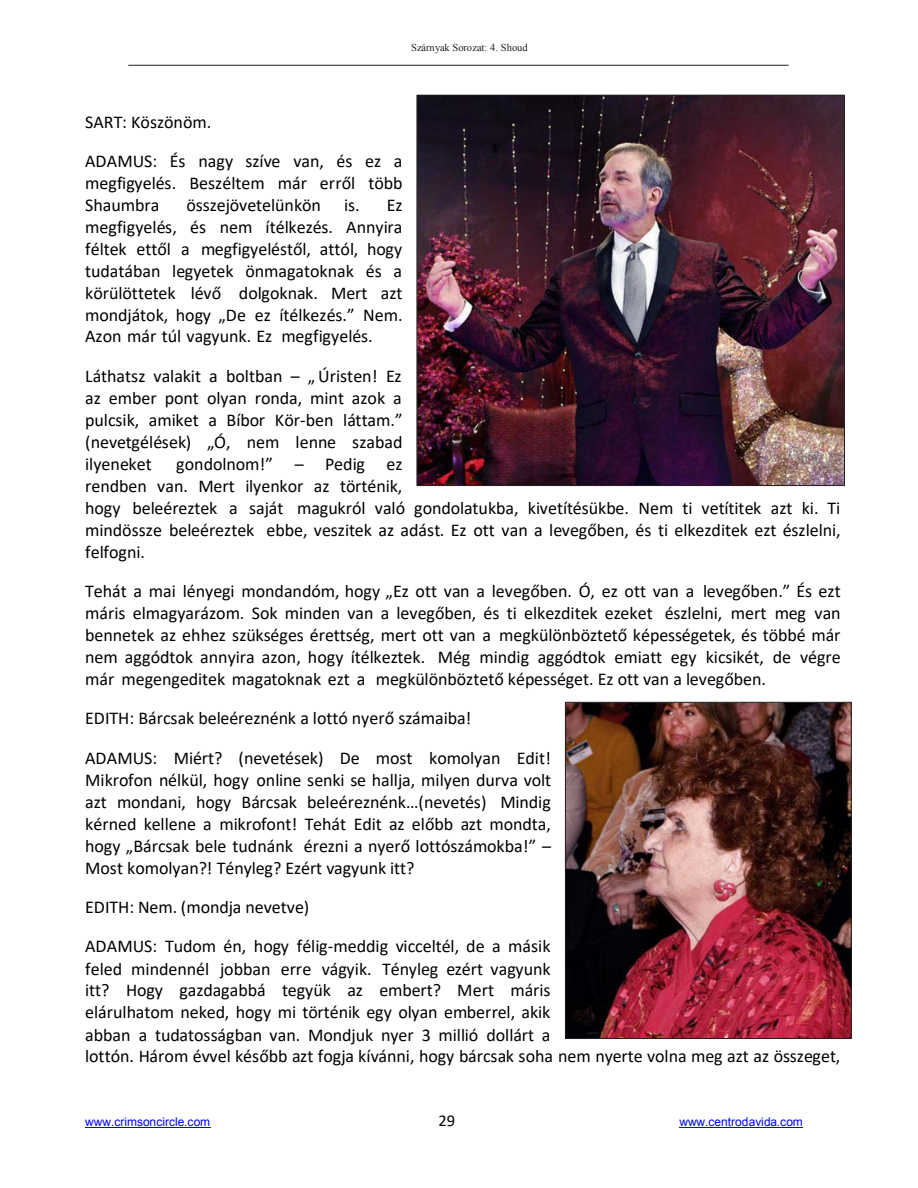
<style>
.page{position:relative;width:918px;height:1188px;background:#fff}
.page>*{position:absolute;margin:0;border:0;box-sizing:border-box;transform-origin:0 0}
.t1{font:18px/21.9px "Calibri";color:#000}
.t2{font:16.5px "Calibri";color:#000}
.t3{font:12px "Arial";color:#00f}
.t4{font:10.5px "Times New Roman";color:#231f20}
</style>
<div class="page">
<hr style="left:128px;top:65px;width:661px;height:1px;background:#231f20">
<hr style="left:85px;top:1127px;width:125px;height:1px;background:#00f">
<hr style="left:679px;top:1127px;width:124px;height:1px;background:#00f">
<img style="left:419px;top:97px;width:424px;height:387px">
<img style="left:567px;top:704px;width:283px;height:333px">
<div style="left:565px;top:702px;width:287px;height:337px;border:1px solid #231f20"></div>
<p class="t4" style="left:411px;top:40px;width:118px">Szárnyak Sorozat: 4. Shoud</p>
<p class="t1" style="left:85px;top:102px;width:319px;line-height:39.3px">SART: Köszönöm.<br>ADAMUS: És nagy szíve van, és ez a</p>
<p class="t1" style="left:85px;top:171px;width:319px">megfigyelés. Beszéltem már erről több<br>Shaumbra</p>
<p class="t1" style="left:186px;top:194px;width:136px">összejövetelünkön</p>
<p class="t1" style="left:85px;top:194px;width:319px;text-align:justify;text-indent:259px">is. Ez megfigyelés, és nem ítélkezés. Annyira féltek ettől a megfigyeléstől, attól, hogy tudatában legyetek önmagatoknak és a körülöttetek lévő dolgoknak. Mert azt mondjátok, hogy „De ez ítélkezés.” Nem.<br>Azon már túl vagyunk. Ez megfigyelés.</p>
<p class="t1" style="left:85px;top:365px;width:319px;text-align:justify">Láthatsz valakit a boltban – „Úristen! Ez az ember pont olyan ronda, mint azok a pulcsik, amiket a Bíbor Kör-ben láttam.” (nevetgélések) „Ó, nem lenne szabad ilyeneket</p>
<p class="t1" style="left:85px;top:453px;width:757px;text-indent:91px">gondolnom!” – Pedig ez<br>rendben van. Mert ilyenkor az történik,<br>hogy beleéreztek a saját magukról való gondolatukba, kivetítésükbe. Nem ti vetítitek azt ki. Ti mindössze beleéreztek ebbe, veszitek az adást. Ez ott van a levegőben, és ti elkezditek ezt észlelni, felfogni.</p>
<p class="t1" style="left:85px;top:580px;width:757px;text-align:justify">Tehát a mai lényegi mondandóm, hogy „Ez ott van a levegőben. Ó, ez ott van a levegőben.” És ezt máris elmagyarázom. Sok minden van a levegőben, és ti elkezditek ezeket észlelni, mert meg van bennetek az ehhez szükséges érettség, mert ott van a megkülönböztető képességetek, és többé már nem aggódtok annyira azon, hogy ítélkeztek. Még mindig aggódtok emiatt egy kicsikét, de végre már megengeditek magatoknak ezt a megkülönböztető képességet. Ez ott van a levegőben.</p>
<p class="t1" style="left:85px;top:698px;width:467px;line-height:39.3px">EDITH: Bárcsak beleéreznénk a lottó nyerő számaiba!<br>ADAMUS: Miért? (nevetések) De most komolyan Edit!</p>
<p class="t1" style="left:85px;top:769px;width:467px;text-align:justify">Mikrofon nélkül, hogy online senki se hallja, milyen durva volt azt mondani, hogy Bárcsak beleéreznénk…(nevetés) Mindig kérned kellene a mikrofont! Tehát Edit az előbb azt mondta, hogy „Bárcsak bele tudnánk érezni a nyerő lottószámokba!” – Most komolyan?! Tényleg? Ezért vagyunk itt?</p>
<p class="t1" style="left:85px;top:887px;width:467px;line-height:39.3px">EDITH: Nem. (mondja nevetve)<br>ADAMUS: Tudom én, hogy félig-meddig vicceltél, de a másik</p>
<p class="t1" style="left:85px;top:957px;width:757px">feled mindennél jobban erre vágyik. Tényleg ezért vagyunk<br>itt? Hogy gazdagabbá tegyük az embert? Mert máris<br>elárulhatom neked, hogy mi történik egy olyan emberrel, akik<br>abban a tudatosságban van. Mondjuk nyer 3 millió dollárt a<br>lottón. Három évvel később azt fogja kívánni, hogy bárcsak soha nem nyerte volna meg azt az összeget,</p>
<p class="t3" style="left:85px;top:1114px;width:127px">www.crimsoncircle.com</p>
<p class="t2" style="left:439px;top:1110px;width:18px">29</p>
<p class="t3" style="left:679px;top:1114px;width:125px">www.centrodavida.com</p>
</div>
